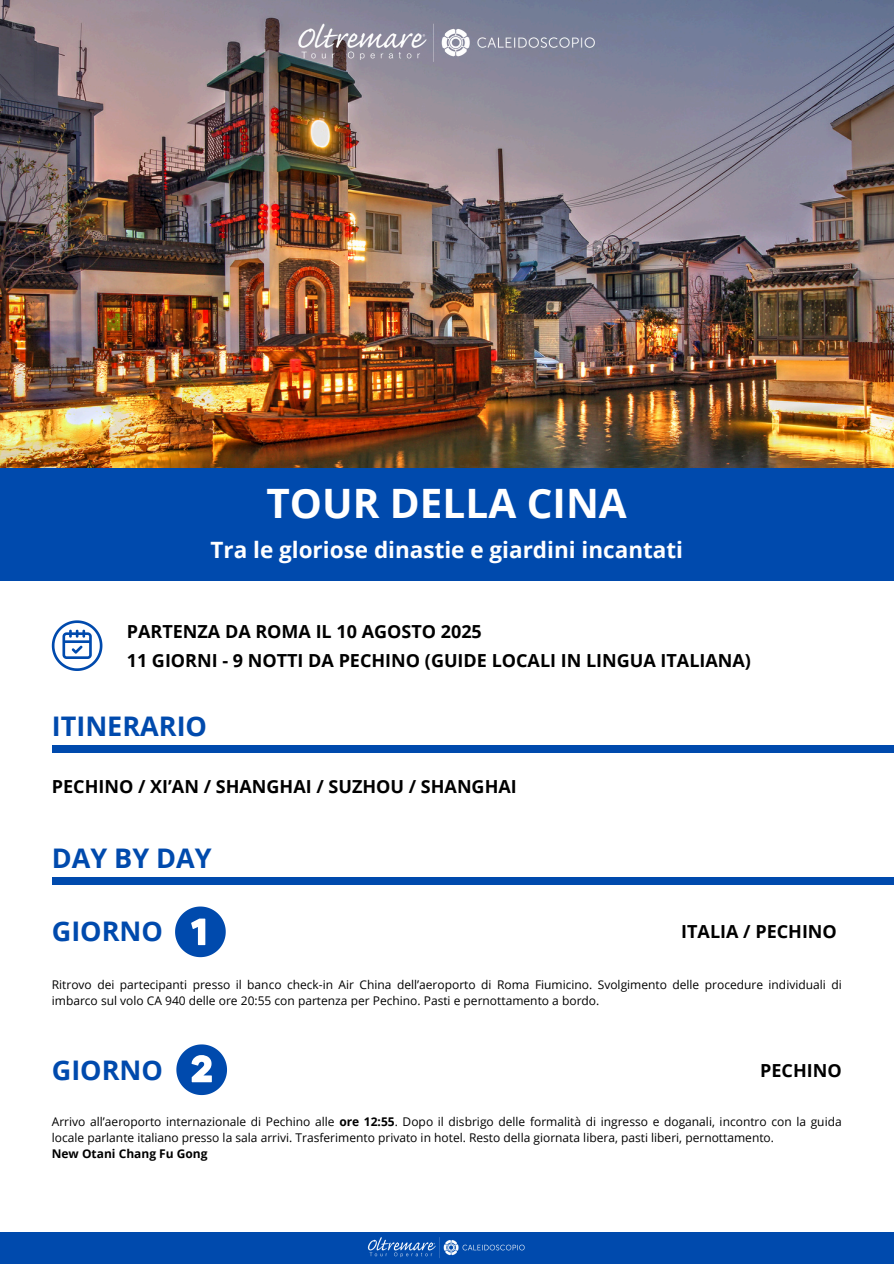
<style>
.page{position:relative;width:894px;height:1264px;background:#fff}
.page>*{position:absolute;margin:0;border:0;box-sizing:border-box;transform-origin:0 0}
.t1{font:700 40.5px "Open Sans";color:#fff}
.t2{font:700 27px "Open Sans";color:#004aad}
.t3{font:700 22.5px "Open Sans";color:#fff}
.t4{font:700 18px "Open Sans";color:#000}
.t5{font:12px/16px "Open Sans";color:#000}
.t6{font:700 12px "Open Sans";color:#000}
.s1{font-weight:700}
</style>
<div class="page">
<img style="left:0;top:0;width:893px;height:468px">
<div style="left:0;top:468px;width:893px;height:113px;background:#004aad"></div>
<div style="left:52px;top:877px;width:841px;height:8px;background:#004aad"></div>
<div style="left:52px;top:745px;width:841px;height:7px;background:#004aad"></div>
<img style="left:289px;top:19px;width:315px;height:48px">
<svg style="left:52px;top:620px;width:50px;height:51px"></svg>
<svg style="left:175px;top:906px;width:51px;height:51px"></svg>
<div style="left:0;top:1231px;width:893px;height:32px;background:#004aad"></div>
<img style="left:367px;top:1237px;width:158px;height:21px">
<svg style="left:176px;top:1044px;width:51px;height:51px"></svg>
<p class="t1" style="left:266px;top:474px;width:362px">TOUR DELLA CINA</p>
<p class="t3" style="left:210px;top:534px;width:474px">Tra le gloriose dinastie e giardini incantati</p>
<h2 class="t4" style="left:127px;top:618px;width:356px">PARTENZA DA ROMA IL 10 AGOSTO 2025</h2>
<h4 class="t4" style="left:127px;top:648px;width:625px">11 GIORNI - 9 NOTTI DA PECHINO (GUIDE LOCALI IN LINGUA ITALIANA)</h4>
<h3 class="t2" style="left:52px;top:707px;width:157px">ITINERARIO</h3>
<h4 class="t4" style="left:52px;top:773px;width:466px">PECHINO / XI’AN / SHANGHAI / SUZHOU / SHANGHAI</h4>
<h1 class="t2" style="left:52px;top:839px;width:161px">DAY BY DAY</h1>
<h2 class="t2" style="left:52px;top:912px;width:113px">GIORNO</h2>
<h4 class="t4" style="left:681px;top:919px;width:157px">ITALIA / PECHINO</h4>
<p class="t5" style="left:52px;top:976px;width:791px">Ritrovo dei partecipanti presso il banco check-in Air China dell’aeroporto di Roma Fiumicino. Svolgimento delle procedure individuali di imbarco sul volo CA 940 delle ore 20:55 con partenza per Pechino. Pasti e pernottamento a bordo.</p>
<p class="t2" style="left:52px;top:1050px;width:113px">GIORNO</p>
<h4 class="t4" style="left:760px;top:1057px;width:83px">PECHINO</h4>
<p class="t5" style="left:52px;top:1113px;width:791px">Arrivo all’aeroporto internazionale di Pechino alle <span class="s1">ore 12:55</span>. Dopo il disbrigo delle formalità di ingresso e doganali, incontro con la guida locale parlante italiano presso la sala arrivi. Trasferimento privato in hotel. Resto della giornata libera, pasti liberi, pernottamento.</p>
<h2 class="t6" style="left:52px;top:1145px;width:157px">New Otani Chang Fu Gong</h2>
</div>
